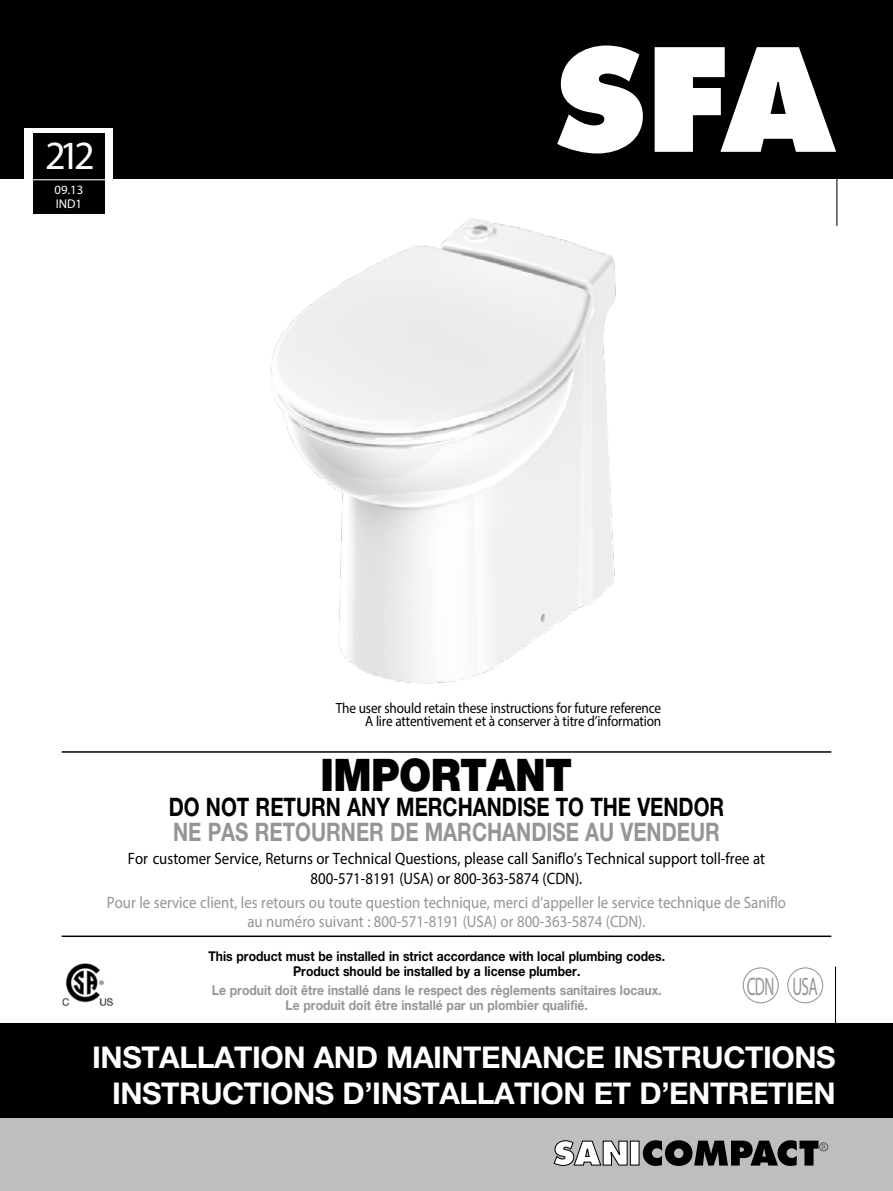
<style>
.page{position:relative;width:893px;height:1191px;background:#fff}
.page>*{position:absolute;margin:0;border:0;box-sizing:border-box;transform-origin:0 0}
.t1{font:900 45px "Helvetica Neue";letter-spacing:-.015em;color:#000;scale:.9 1}
.t2{font:40.2px "Myriad Pro";color:#fff}
.t3{font:700 30px/36px "Helvetica Neue";letter-spacing:-.015em;color:#fff;text-align:right}
.t4{font:700 25.5px "Helvetica Neue";color:#000;scale:.8 1}
.t5{font:700 25.5px "Helvetica Neue";color:#939598;scale:.8 1}
.t6{font:25.35px "Myriad Pro";letter-spacing:-.05em;color:#939598;scale:.6 1}
.t7{font:16.5px/19.5px "Myriad Pro";color:#939598;text-align:center;scale:.9 1}
.t8{font:16.5px/19.5px "Myriad Pro";color:#000;text-align:center;scale:.9 1}
.t9{font:14.85px/12.8px "Myriad Pro";letter-spacing:-.015em;color:#000;text-align:right;scale:.9 1}
.t10{font:14.55px "Courier New";color:#000}
.t11{font:700 13.5px/15px "Helvetica Neue";color:#939598;text-align:center;scale:.9 1}
.t12{font:700 13.5px/15px "Helvetica Neue";color:#000;text-align:center;scale:.9 1}
.t13{font:12.75px/13.5px "Myriad Pro";color:#fff}
</style>
<div class="page">
<div style="left:0;top:0;width:893px;height:179px;background:#000"></div>
<div style="left:0;top:1112px;width:893px;height:79px;background:#bcbec0"></div>
<hr style="left:836px;top:134px;width:1px;height:92px;background:#000">
<hr style="left:835px;top:966px;width:1px;height:60px;background:#000">
<div style="left:25px;top:128px;width:88px;height:83px;background:#fff"></div>
<div style="left:33px;top:134px;width:72px;height:80px;background:#000"></div>
<hr style="left:33px;top:179px;width:75px;height:1px;background:#fff">
<svg style="left:557px;top:45px;width:86px;height:108px"></svg>
<svg style="left:655px;top:47px;width:181px;height:105px"></svg>
<svg style="left:554px;top:1140px;width:74px;height:26px"></svg>
<div style="left:630px;top:1141px;width:9px;height:24px;background:#fff"></div>
<div style="left:630px;top:1140px;width:10px;height:25px;border:1px solid #000"></div>
<svg style="left:643px;top:1140px;width:175px;height:26px"></svg>
<div style="left:787px;top:967px;width:36px;height:36px;border:1px solid #939598;border-radius:50%"></div>
<div style="left:743px;top:967px;width:36px;height:36px;border:1px solid #939598;border-radius:50%"></div>
<img style="left:62px;top:963px;width:51px;height:43px">
<hr style="left:62px;top:751px;width:769px;height:1px;background:#000">
<hr style="left:62px;top:935px;width:769px;height:2px;background:#000">
<div style="left:0;top:1023px;width:893px;height:94px;background:#000"></div>
<img style="left:270px;top:218px;width:346px;height:466px">
<h2 class="t2" style="left:45px;top:131px;width:51px">212</h2>
<p class="t13" style="left:55px;top:183px;width:30px">09.13<br>IND1</p>
<p class="t9" style="left:336px;top:702px;width:363px">The user should retain these instructions for future reference<br>A lire attentivement et à conserver à titre d’information</p>
<h1 class="t1" style="left:321px;top:748px;width:281px">IMPORTANT</h1>
<h3 class="t4" style="left:169px;top:791px;width:696px">DO NOT RETURN ANY MERCHANDISE TO THE VENDOR</h3>
<h3 class="t5" style="left:173px;top:815px;width:685px">NE PAS RETOURNER DE MARCHANDISE AU VENDEUR</h3>
<p class="t8" style="left:128px;top:848px;width:709px">For customer Service, Returns or Technical Questions, please call Saniflo’s Technical support toll-free at<br>800-571-8191 (USA) or 800-363-5874 (CDN).</p>
<p class="t7" style="left:107px;top:892px;width:756px">Pour le service client, les retours ou toute question technique, merci d’appeller le service technique de Saniflo au numéro suivant : 800-571-8191 (USA) or 800-363-5874 (CDN).</p>
<p class="t12" style="left:208px;top:948px;width:509px">This product must be installed in strict accordance with local plumbing codes.<br>Product should be installed by a license plumber.</p>
<p class="t11" style="left:212px;top:982px;width:501px">Le produit doit être installé dans le respect des règlements sanitaires locaux.<br>Le produit doit être installé par un plombier qualifié.</p>
<h3 class="t6" style="left:747px;top:970px;width:119px">CDN USA</h3>
<h3 class="t3" style="left:92px;top:1039px;width:745px">INSTALLATION AND MAINTENANCE INSTRUCTIONS<br>INSTRUCTIONS D’INSTALLATION ET D’ENTRETIEN</h3>
<p class="t10" style="left:819px;top:1137px;width:10px">®</p>
</div>
